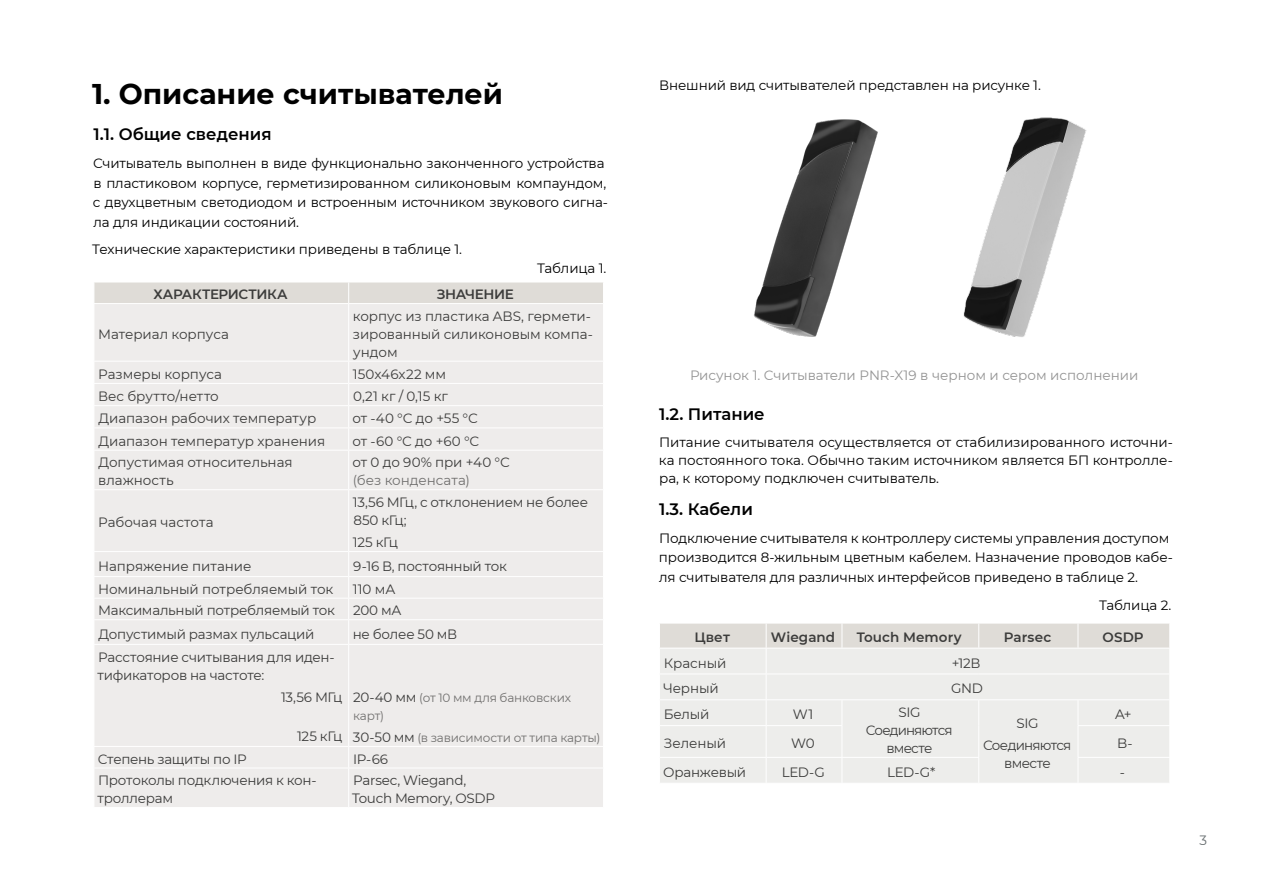
<style>
.page{position:relative;width:1263px;height:893px;background:#fff}
.page>*{position:absolute;margin:0;border:0;box-sizing:border-box;transform-origin:0 0}
.заголовок{font:700 28.5px "Montserrat";color:#000}
.Подзаголовок{font:600 16.5px "Montserrat";color:#000}
.t1{font:13.5px/18px "Montserrat";letter-spacing:-.015em;color:#3c3c3b}
.текст{font:13.5px/19.5px "Montserrat";letter-spacing:-.01em;color:#000}
.заголовок-2{font:13.5px/19.5px "Montserrat";letter-spacing:-.01em;color:#000}
.маркированный_список{font:13.5px/18px "Montserrat";color:#000;text-align:justify}
.текст-2{font:13.5px "Montserrat";color:#949494}
.t2{font:600 13.5px "Montserrat";letter-spacing:.005em;color:#3c3c3b}
.t3{font:13.5px/18px "Montserrat";letter-spacing:-.065em;color:#3c3c3b;text-align:center}
.t4{font:13.5px/18px "Montserrat";letter-spacing:-.055em;color:#3c3c3b;text-align:center}
.t5{font:600 13.5px "Montserrat";letter-spacing:-.025em;color:#3c3c3b}
.t6{font:600 13.5px "Montserrat";letter-spacing:-.035em;color:#3c3c3b}
.t7{font:13.5px "Montserrat";color:#686e70}
.t8{font:12px/18px "Montserrat";letter-spacing:-.015em;color:#71706f}
.s1{color:#71706f}
.s2{font-size:13.5px;color:#3c3c3b}
</style>
<div class="page">
<div style="left:95px;top:304px;width:508px;height:503px;background:#eeeceb"></div>
<div style="left:94px;top:282px;width:509px;height:21px;background:#dfdcd7"></div>
<hr style="left:348px;top:304px;width:1px;height:57px;background:#fff">
<hr style="left:94px;top:361px;width:255px;height:1px;background:#fff">
<hr style="left:349px;top:361px;width:255px;height:1px;background:#fff">
<hr style="left:94px;top:383px;width:255px;height:1px;background:#fff">
<hr style="left:349px;top:383px;width:255px;height:1px;background:#fff">
<hr style="left:94px;top:405px;width:255px;height:1px;background:#fff">
<hr style="left:349px;top:405px;width:255px;height:1px;background:#fff">
<hr style="left:94px;top:427px;width:255px;height:1px;background:#fff">
<svg style="left:94px;top:362px;width:1px;height:87px"></svg>
<hr style="left:349px;top:427px;width:255px;height:1px;background:#fff">
<svg style="left:348px;top:362px;width:1px;height:88px"></svg>
<hr style="left:94px;top:450px;width:255px;height:1px;background:#fff">
<hr style="left:349px;top:450px;width:255px;height:1px;background:#fff">
<hr style="left:348px;top:450px;width:1px;height:39px;background:#fff">
<hr style="left:94px;top:489px;width:255px;height:1px;background:#fff">
<hr style="left:349px;top:489px;width:255px;height:1px;background:#fff">
<hr style="left:348px;top:490px;width:1px;height:61px;background:#fff">
<hr style="left:94px;top:551px;width:255px;height:1px;background:#fff">
<hr style="left:349px;top:551px;width:255px;height:1px;background:#fff">
<hr style="left:94px;top:576px;width:255px;height:1px;background:#fff">
<hr style="left:349px;top:576px;width:255px;height:1px;background:#fff">
<hr style="left:94px;top:598px;width:255px;height:1px;background:#fff">
<hr style="left:349px;top:598px;width:255px;height:1px;background:#fff">
<hr style="left:94px;top:619px;width:255px;height:1px;background:#fff">
<svg style="left:94px;top:552px;width:1px;height:92px"></svg>
<hr style="left:349px;top:619px;width:255px;height:1px;background:#fff">
<svg style="left:348px;top:552px;width:1px;height:92px"></svg>
<hr style="left:94px;top:644px;width:255px;height:1px;background:#fff">
<hr style="left:349px;top:644px;width:255px;height:1px;background:#fff">
<hr style="left:348px;top:645px;width:1px;height:101px;background:#fff">
<hr style="left:94px;top:746px;width:255px;height:1px;background:#fff">
<svg style="left:94px;top:747px;width:1px;height:20px"></svg>
<hr style="left:349px;top:746px;width:255px;height:1px;background:#fff">
<svg style="left:348px;top:747px;width:1px;height:21px"></svg>
<hr style="left:94px;top:768px;width:255px;height:1px;background:#fff">
<hr style="left:349px;top:768px;width:255px;height:1px;background:#fff">
<hr style="left:348px;top:768px;width:1px;height:39px;background:#fff">
<div style="left:660px;top:726px;width:509px;height:57px;background:#ededeb"></div>
<svg style="left:660px;top:623px;width:510px;height:103px;background:#eae9e7"></svg>
<hr style="left:659px;top:725px;width:107px;height:1px;background:#fff">
<hr style="left:766px;top:725px;width:76px;height:1px;background:#fff">
<hr style="left:766px;top:726px;width:1px;height:31px;background:#fff">
<hr style="left:842px;top:726px;width:1px;height:31px;background:#fff">
<hr style="left:978px;top:726px;width:1px;height:31px;background:#fff">
<hr style="left:1077px;top:725px;width:93px;height:1px;background:#fff">
<hr style="left:1077px;top:726px;width:1px;height:31px;background:#fff">
<hr style="left:659px;top:757px;width:107px;height:1px;background:#fff">
<hr style="left:766px;top:757px;width:76px;height:1px;background:#fff">
<svg style="left:766px;top:758px;width:1px;height:25px"></svg>
<hr style="left:842px;top:757px;width:137px;height:1px;background:#fff">
<svg style="left:842px;top:758px;width:1px;height:25px"></svg>
<svg style="left:978px;top:758px;width:1px;height:25px"></svg>
<hr style="left:1077px;top:757px;width:93px;height:1px;background:#fff">
<svg style="left:1077px;top:758px;width:1px;height:25px"></svg>
<img style="left:754px;top:119px;width:124px;height:218px">
<img style="left:963px;top:117px;width:123px;height:220px">
<p class="заголовок" style="left:92px;top:73px;width:413px">1. Описание считывателей</p>
<p class="Подзаголовок" style="left:94px;top:123px;width:180px">1.1. Общие сведения</p>
<p class="текст" style="left:93px;top:153px;width:517px">Считыватель выполнен в виде функционально законченного устройства в пластиковом корпусе, герметизированном силиконовым компаундом, с двухцветным светодиодом и встроенным источником звукового сигна&shy;ла для индикации состояний.</p>
<p class="текст" style="left:92px;top:239px;width:371px">Технические характеристики приведены в таблице 1.</p>
<p class="текст" style="left:537px;top:258px;width:71px">Таблица 1.</p>
<p class="t5" style="left:153px;top:285px;width:136px">ХАРАКТЕРИСТИКА</p>
<p class="t6" style="left:437px;top:285px;width:78px">ЗНАЧЕНИЕ</p>
<p class="t1" style="left:98px;top:325px;width:132px">Материал корпуса</p>
<p class="t1" style="left:353px;top:307px;width:242px">корпус из пластика ABS, гермети&shy;зированный силиконовым компа&shy;ундом</p>
<p class="t1" style="left:98px;top:365px;width:125px">Размеры корпуса</p>
<p class="t1" style="left:353px;top:365px;width:95px">150x46х22 мм</p>
<p class="t1" style="left:98px;top:387px;width:122px">Вес брутто/нетто</p>
<p class="t1" style="left:353px;top:387px;width:96px">0,21 кг / 0,15 кг</p>
<p class="t1" style="left:99px;top:409px;width:219px">Диапазон рабочих температур</p>
<p class="t1" style="left:352px;top:409px;width:127px">от -40 °С до +55 °С</p>
<p class="t1" style="left:99px;top:431px;width:228px">Диапазон температур хранения</p>
<p class="t1" style="left:352px;top:431px;width:128px">от -60 °С до +60 °С</p>
<p class="t1" style="left:98px;top:453px;width:196px">Допустимая относительная влажность</p>
<p class="t1" style="left:352px;top:453px;width:159px">от 0 до 90% при +40 °С <span class="s1">(без конденсата)</span></p>
<p class="t1" style="left:98px;top:513px;width:117px">Рабочая частота</p>
<p class="t1" style="left:353px;top:493px;width:237px">13,56 МГц, с отклонением не более<br>850 кГц;</p>
<p class="t1" style="left:353px;top:533px;width:47px">125 кГц</p>
<p class="t1" style="left:98px;top:556px;width:155px">Напряжение питание</p>
<p class="t1" style="left:353px;top:556px;width:155px">9-16 В, постоянный ток</p>
<p class="t1" style="left:98px;top:580px;width:237px">Номинальный потребляемый ток</p>
<p class="t1" style="left:353px;top:580px;width:44px">110 мА</p>
<p class="t1" style="left:98px;top:601px;width:238px">Максимальный потребляемый ток</p>
<p class="t1" style="left:353px;top:601px;width:50px">200 мА</p>
<p class="t1" style="left:99px;top:624px;width:217px">Допустимый размах пульсаций</p>
<p class="t1" style="left:353px;top:624px;width:106px">не более 50 мВ</p>
<p class="t1" style="left:98px;top:647px;width:239px">Расстояние считывания для иден&shy;тификаторов на частоте:</p>
<p class="t1" style="left:281px;top:688px;width:63px">13,56 МГц</p>
<p class="t1" style="left:297px;top:727px;width:47px">125 кГц</p>
<p class="t8" style="left:353px;top:688px;width:220px"><span class="s2">20-40 мм</span> (от 10 мм для банковских карт)</p>
<p class="t8" style="left:353px;top:728px;width:249px"><span class="s2">30-50 мм</span> (в зависимости от типа карты)</p>
<p class="t1" style="left:98px;top:749px;width:151px">Степень защиты по IP</p>
<p class="t1" style="left:353px;top:749px;width:36px">IP-66</p>
<p class="t1" style="left:98px;top:771px;width:221px">Протоколы подключения к кон&shy;троллерам</p>
<p class="t1" style="left:352px;top:771px;width:144px">Parsec, Wiegand,<br>Touch Memory, OSDP</p>
<p class="текст" style="left:659px;top:75px;width:383px">Внешний вид считывателей представлен на рисунке 1.</p>
<p class="текст-2" style="left:690px;top:366px;width:450px">Рисунок 1. Считыватели PNR-X19 в черном и сером исполнении</p>
<p class="Подзаголовок" style="left:659px;top:403px;width:107px">1.2. Питание</p>
<p class="маркированный_список" style="left:659px;top:433px;width:515px">Питание считывателя осуществляется от стабилизированного источни&shy;ка постоянного тока. Обычно таким источником является БП контролле&shy;ра, к которому подключен считыватель.</p>
<p class="Подзаголовок" style="left:659px;top:497px;width:95px">1.3. Кабели</p>
<p class="заголовок-2" style="left:659px;top:528px;width:515px">Подключение считывателя к контроллеру системы управления доступом производится 8-жильным цветным кабелем. Назначение проводов кабе&shy;ля считывателя для различных интерфейсов приведено в таблице 2.</p>
<p class="заголовок-2" style="left:1099px;top:595px;width:74px">Таблица 2.</p>
<p class="t2" style="left:694px;top:628px;width:37px">Цвет</p>
<p class="t2" style="left:771px;top:628px;width:66px">Wiegand</p>
<p class="t2" style="left:857px;top:628px;width:106px">Touch Memory</p>
<p class="t2" style="left:1004px;top:628px;width:49px">Parsec</p>
<p class="t2" style="left:1102px;top:628px;width:43px">OSDP</p>
<p class="t1" style="left:664px;top:653px;width:64px">Красный</p>
<p class="t1" style="left:952px;top:653px;width:30px">+12В</p>
<p class="t1" style="left:663px;top:679px;width:57px">Черный</p>
<p class="t1" style="left:951px;top:679px;width:33px">GND</p>
<p class="t1" style="left:664px;top:705px;width:47px">Белый</p>
<p class="t1" style="left:793px;top:705px;width:22px">W1</p>
<p class="t3" style="left:866px;top:703px;width:89px">SIG<br>Соединяются вместе</p>
<p class="t1" style="left:1016px;top:714px;width:24px">SIG</p>
<p class="t1" style="left:1115px;top:705px;width:18px">A+</p>
<p class="t1" style="left:664px;top:734px;width:64px">Зеленый</p>
<p class="t1" style="left:791px;top:734px;width:25px">W0</p>
<p class="t1" style="left:1117px;top:734px;width:17px">B-</p>
<p class="t1" style="left:663px;top:762px;width:84px">Оранжевый</p>
<p class="t1" style="left:782px;top:762px;width:45px">LED-G</p>
<p class="t1" style="left:887px;top:762px;width:50px">LED-G*</p>
<p class="t1" style="left:1120px;top:762px;width:7px">-</p>
<p class="t4" style="left:983px;top:736px;width:90px">Соединяются вместе</p>
<p class="t7" style="left:1199px;top:831px;width:9px">3</p>
</div>
